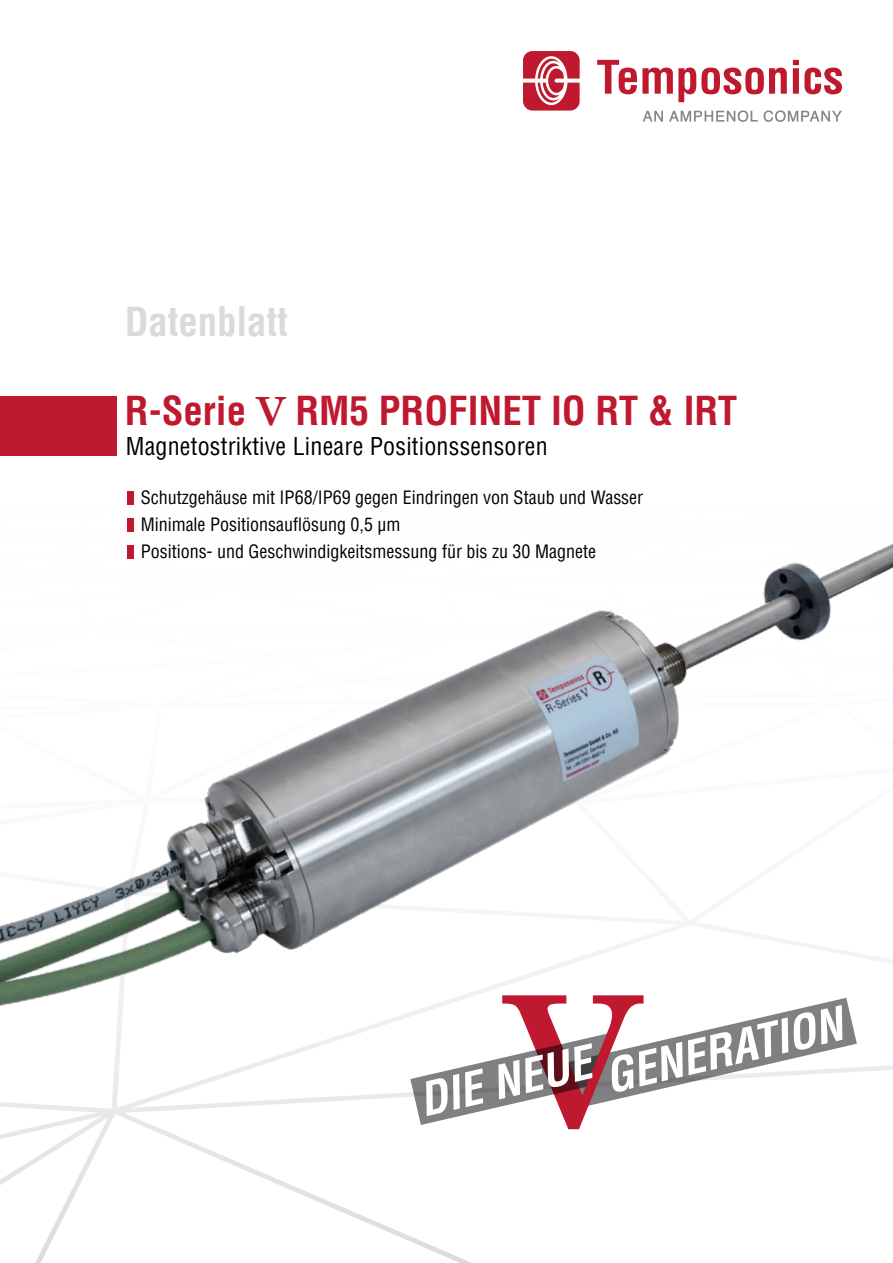
<style>
.page{position:relative;width:893px;height:1263px;background:#fff}
.page>*{position:absolute;margin:0;border:0;box-sizing:border-box;transform-origin:0 0}
.t1{font:700 181.5px "Century Schoolbook";color:#bf1930}
.t2{font:italic 700 condensed 45.3px "Helvetica LT Pro";color:#fff}
.t3{font:700 condensed 39px "Helvetica LT Pro";color:#bf1930}
.t4{font:700 condensed 39px "Helvetica LT Pro";letter-spacing:-.005em;color:#dadada}
.t5{font:condensed 24px "Helvetica LT Pro";letter-spacing:.01em;color:#000}
.t6{font:condensed 18px/27px "Helvetica LT Pro";color:#000}
.s1{font-family:"Century Schoolbook";font-stretch:normal}
</style>
<div class="page">
<svg style="left:597px;top:60px;width:190px;height:42px"></svg>
<svg style="left:793px;top:60px;width:49px;height:34px"></svg>
<svg style="left:643px;top:111px;width:20px;height:11px"></svg>
<svg style="left:669px;top:110px;width:89px;height:12px"></svg>
<svg style="left:764px;top:110px;width:78px;height:12px"></svg>
<svg style="left:523px;top:51px;width:57px;height:60px"></svg>
<img style="left:0;top:396px;width:893px;height:846px">
<h3 class="t4" style="left:125px;top:296px;width:164px">Datenblatt</h3>
<h3 class="t3" style="left:125px;top:385px;width:614px">R-Serie <span class="s1">V</span> RM5 PROFINET IO RT &amp; IRT</h3>
<h3 class="t5" style="left:126px;top:431px;width:424px">Magnetostriktive Lineare Positionssensoren</h3>
<p class="t6" style="left:141px;top:484px;width:504px">Schutzgehäuse mit IP68/IP69 gegen Eindringen von Staub und Wasser<br>Minimale Positionsauflösung 0,5 µm<br>Positions- und Geschwindigkeitsmessung für bis zu 30 Magnete</p>
<h1 class="t1" style="left:504px;top:920px;width:139px">V</h1>
<h2 class="t2" style="left:599px;top:1048px;width:243px;rotate:-13deg">GENERATION</h2>
<h2 class="t2" style="left:413px;top:1071px;width:177px;rotate:-13deg">DIE NEUE</h2>
</div>
